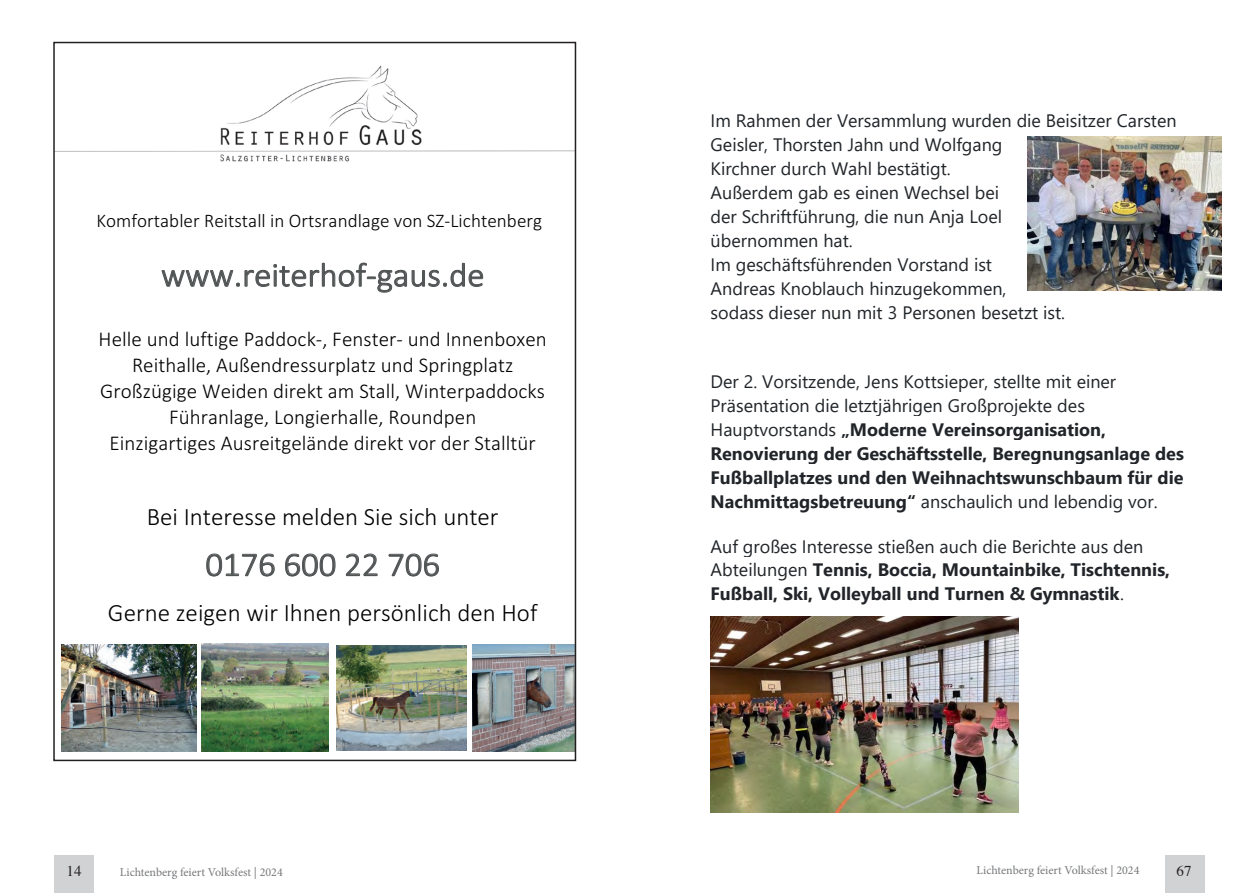
<style>
.page{position:relative;width:1259px;height:893px;background:#fff}
.page>*{position:absolute;margin:0;border:0;box-sizing:border-box;transform-origin:0 0}
.t1{font:300 33.75px "Calibri";color:#515455}
.t2{font:300 25.05px "Calibri";color:#000001}
.t3{font:300 21px/26px "Calibri";letter-spacing:.005em;color:#000001;text-align:center}
.t4{font:300 19.2px "Calibri";color:#000001}
.t5{font:700 18px/24px "Segoe UI";color:#212529}
.t6{font:18px/24px "Segoe UI";color:#212529}
.t7{font:15px "Times";color:#231f20}
.t8{font:12px "Minion Pro";color:#76787b}
.s1{font-weight:400}
</style>
<div class="page">
<img style="left:56px;top:65px;width:517px;height:97px">
<img style="left:336px;top:645px;width:131px;height:106px">
<img style="left:473px;top:644px;width:100px;height:108px">
<img style="left:61px;top:645px;width:135px;height:106px">
<img style="left:202px;top:644px;width:126px;height:107px">
<div style="left:54px;top:855px;width:39px;height:38px;background:#d1d2d4"></div>
<img style="left:1027px;top:137px;width:194px;height:154px">
<img style="left:711px;top:617px;width:308px;height:195px">
<div style="left:1165px;top:855px;width:39px;height:38px;background:#d1d2d4"></div>
<p class="t4" style="left:96px;top:209px;width:447px">Komfortabler Reitstall in Ortsrandlage von SZ-Lichtenberg</p>
<h1 class="t1" style="left:161px;top:254px;width:325px">www.reiterhof-gaus.de</h1>
<p class="t3" style="left:99px;top:326px;width:450px">Helle und luftige Paddock-, Fenster- und Innenboxen Reithalle, Außendressurplatz und Springplatz Großzügige Weiden direkt am Stall, Winterpaddocks Führanlage, Longierhalle, Roundpen<br>Einzigartiges Ausreitgelände direkt vor der Stalltür</p>
<h2 class="t2" style="left:147px;top:501px;width:353px">Bei Interesse melden Sie sich unter</h2>
<h1 class="t1" style="left:205px;top:543px;width:236px">0176 600 22 706</h1>
<h2 class="t2" style="left:108px;top:597px;width:431px">Gerne zeigen wir Ihnen persönlich den Hof</h2>
<p class="t7" style="left:66px;top:857px;width:16px">14</p>
<p class="t8" style="left:120px;top:864px;width:164px">Lichtenberg feiert Volksfest | 2024</p>
<p class="t6" style="left:710px;top:107px;width:467px">Im Rahmen der Versammlung wurden die Beisitzer Carsten Geisler, Thorsten Jahn und Wolfgang<br>Kirchner durch Wahl bestätigt.<br>Außerdem gab es einen Wechsel bei<br>der Schriftführung, die nun Anja Loel<br>übernommen hat.<br>Im geschäftsführenden Vorstand ist<br>Andreas Knoblauch hinzugekommen,<br>sodass dieser nun mit 3 Personen besetzt ist.</p>
<p class="t5" style="left:710px;top:368px;width:475px"><span class="s1">Der 2. Vorsitzende, Jens Kottsieper, stellte mit einer Präsentation die letztjährigen Großprojekte des Hauptvorstands</span> „Moderne Vereinsorganisation, Renovierung der Geschäftsstelle, Beregnungsanlage des Fußballplatzes und den Weihnachtswunschbaum für die Nachmittagsbetreuung“ <span class="s1">anschaulich und lebendig vor.</span></p>
<p class="t5" style="left:710px;top:533px;width:461px"><span class="s1">Auf großes Interesse stießen auch die Berichte aus den<br>Abteilungen</span> Tennis, Boccia, Mountainbike, Tischtennis,<br>Fußball, Ski, Volleyball und Turnen &amp; Gymnastik<span class="s1">.</span></p>
<p class="t8" style="left:976px;top:862px;width:164px">Lichtenberg feiert Volksfest | 2024</p>
<p class="t7" style="left:1176px;top:857px;width:16px">67</p>
</div>
